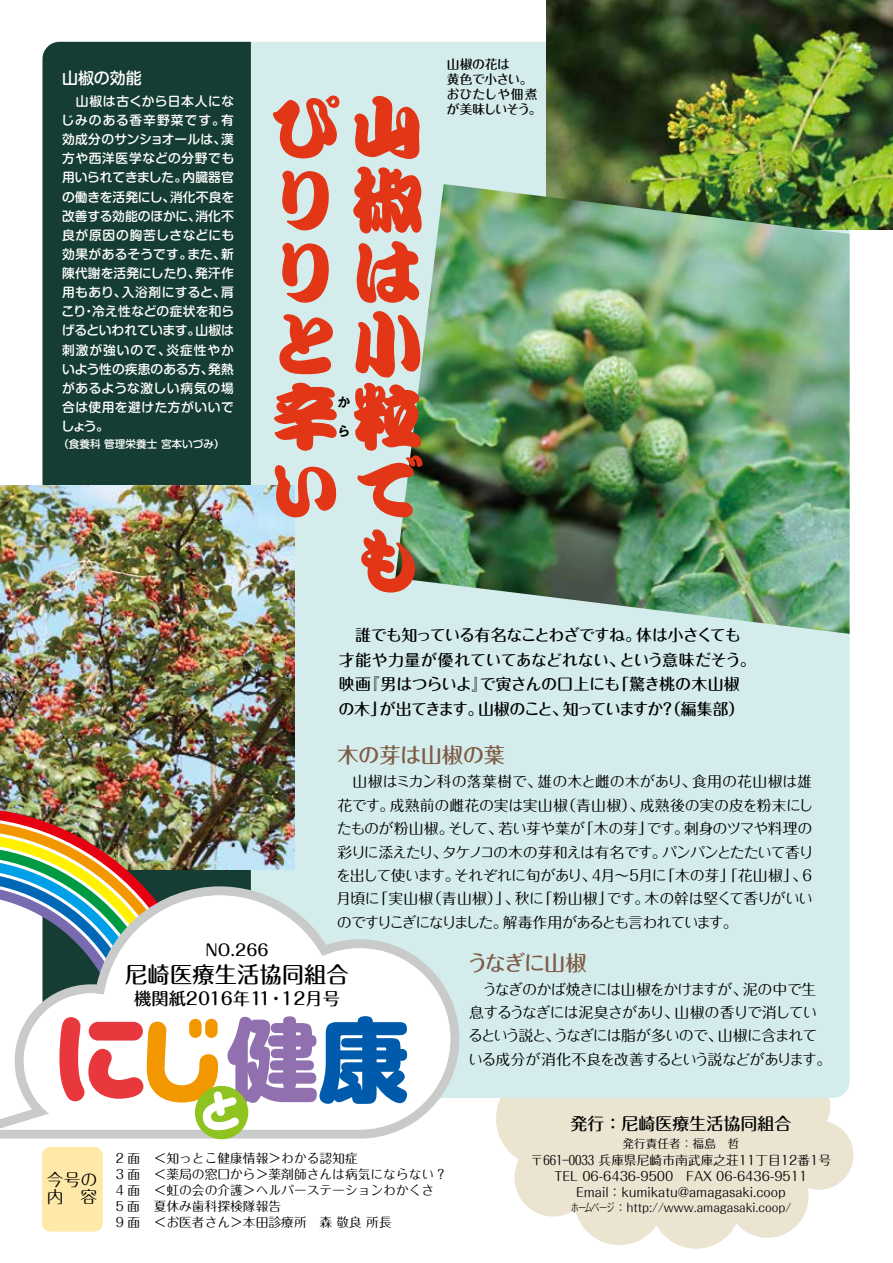
<style>
.page{position:relative;width:893px;height:1263px;background:#fff}
.page>*{position:absolute;margin:0;border:0;box-sizing:border-box;transform-origin:0 0}
.t1{font:900 72.3px/72.3px "Kanteiryu Std";color:#e23616;text-align:right}
.t2{font:500 22.35px "Maru Fo Pro";color:#000}
.t3{font:500 21.3px "Maru Fo Pro";letter-spacing:-.02em;color:#7e5c45}
.t4{font:500 17.25px "Maru Fo Pro";color:#000}
.t5{font:500 16.95px "Maru Fo Pro";color:#000}
.t6{font:16.8px/16.8px "Maru Fo Pro";color:#000}
.t7{font:500 15.9px/24.5px "Maru Fo Pro";letter-spacing:-.04em;color:#000}
.t8{font:500 15.9px "Shin M Go Pr 6";color:#fff}
.t9{font:14.85px/23.4px "Maru Fo Pro";letter-spacing:-.065em;color:#000;text-align:justify}
.t10{font:500 12.75px/19.2px "Shin M Go Pr 6";letter-spacing:.03em;color:#fff;text-align:justify}
.t11{font:12.75px/15.9px "Maru Fo Pro";color:#000;text-align:center}
.t12{font:500 12.75px/14.9px "Maru Fo Pro";letter-spacing:-.015em;color:#000}
.t13{font:700 12.75px "Gothic MB101 Pr 6 De";color:#000}
.t14{font:11.7px "Maru Fo Pro";color:#000;scale:.7 1}
.t15{font:11.7px "Maru Fo Pro";color:#000}
.t16{font:500 10.65px "Shin M Go Pr 6";color:#fff}
</style>
<div class="page">
<svg style="left:496px;top:1097px;width:357px;height:152px;fill:#eae4d1"></svg>
<div style="left:43px;top:42px;width:807px;height:1056px;background:#d4ecec;border-radius:17px"></div>
<div style="left:42px;top:1147px;width:61px;height:84px;background:#ffe9a9;border-radius:9px"></div>
<div style="left:43px;top:42px;width:208px;height:443px;background:#163d33"></div>
<img style="left:0;top:485px;width:295px;height:374px">
<img style="left:547px;top:0;width:346px;height:229px">
<img style="left:395px;top:184px;width:455px;height:450px">
<img style="left:0;top:807px;width:211px;height:52px">
<svg style="left:0;top:997px;width:459px;height:141px;fill:#c9caca"></svg>
<svg style="left:407px;top:951px;width:43px;height:178px;fill:#fff"></svg>
<div style="left:195px;top:1086px;width:53px;height:53px;background:#8fc31f;border-radius:50%"></div>
<svg style="left:0;top:859px;width:407px;height:273px"></svg>
<p class="t8" style="left:62px;top:65px;width:81px">山椒の効能</p>
<p class="t10" style="left:61px;top:91px;width:174px">　山椒は古くから日本人になじみのある香辛野菜です。有効成分のサンショオールは、漢方や西洋医学などの分野でも用いられてきました。内臓器官の働きを活発にし、消化不良を改善する効能のほかに、消化不良が原因の胸苦しさなどにも効果があるそうです。また、新陳代謝を活発にしたり、発汗作用もあり、入浴剤にすると、肩こり・冷え性などの症状を和らげるといわれています。山椒は刺激が強いので、炎症性やかいよう性の疾患のある方、発熱があるような激しい病気の場合は使用を避けた方がいいでしょう。</p>
<p class="t16" style="left:58px;top:436px;width:168px">（食養科 管理栄養士 宮本いづみ）</p>
<h1 class="t1" style="left:269px;top:87px;width:154px">ぴ山り椒りはと小辛粒いでも</h1>
<p class="t13" style="left:338px;top:392px;width:14px">か</p>
<p class="t13" style="left:338px;top:420px;width:13px">ら</p>
<p class="t12" style="left:446px;top:55px;width:97px">山椒の花は<br>黄色で小さい。おひたしや佃煮が美味しいそう。</p>
<p class="t7" style="left:338px;top:621px;width:419px">　誰でも知っている有名なことわざですね。体は小さくても才能や力量が優れていてあなどれない、という意味だそう。映画『男はつらいよ』で寅さんの口上にも「驚き桃の木山椒の木」が出てきます。山椒のこと、知っていますか？（編集部）</p>
<h3 class="t3" style="left:337px;top:738px;width:169px">木の芽は山椒の葉</h3>
<p class="t9" style="left:336px;top:768px;width:479px">　山椒はミカン科の落葉樹で、雄の木と雌の木があり、食用の花山椒は雄花です。成熟前の雌花の実は実山椒（青山椒）、成熟後の実の皮を粉末にしたものが粉山椒。そして、若い芽や葉が「木の芽」です。刺身のツマや料理の彩りに添えたり、タケノコの木の芽和えは有名です。パンパンとたたいて香りを出して使います。それぞれに旬があり、4月～5月に「木の芽」「花山椒」、6月頃に「実山椒（青山椒）」、秋に「粉山椒」です。木の幹は堅くて香りがいいのですりこぎになりました。解毒作用があるとも言われています。</p>
<h3 class="t3" style="left:467px;top:945px;width:121px">うなぎに山椒</h3>
<p class="t9" style="left:468px;top:976px;width:365px;text-align:left">　うなぎのかば焼きには山椒をかけますが、泥の中で生息するうなぎには泥臭さがあり、山椒の香りで消しているという説と、うなぎには脂が多いので、山椒に含まれている成分が消化不良を改善するという説などがあります。</p>
<p class="t7" style="left:205px;top:936px;width:65px">NO.266</p>
<h2 class="t2" style="left:125px;top:957px;width:225px">尼崎医療生活協同組合</h2>
<p class="t4" style="left:134px;top:985px;width:207px">機関紙2016年11・12月号</p>
<p class="t6" style="left:47px;top:1170px;width:52px">今号の内　容</p>
<p class="t11" style="left:113px;top:1148px;width:29px;text-align:justify">２面３面４面５面９面</p>
<p class="t11" style="left:154px;top:1149px;width:295px;text-align:left">＜知っとこ健康情報＞わかる認知症<br>＜薬局の窓口から＞薬剤師さんは病気にならない？＜虹の会の介護＞ヘルパーステーションわかくさ夏休み歯科探検隊報告<br>＜お医者さん＞本田診療所　森 敬良 所長</p>
<p class="t5" style="left:570px;top:1110px;width:223px">発行：尼崎医療生活協同組合</p>
<p class="t15" style="left:622px;top:1134px;width:118px">発行責任者：福島　哲</p>
<p class="t11" style="left:531px;top:1151px;width:302px">〒661―0033 兵庫県尼崎市南武庫之荘11丁目12番1号<br>TEL 06-6436-9500　FAX 06-6436-9511<br>Email：kumikatu@amagasaki.coop</p>
<p class="t14" style="left:571px;top:1198px;width:317px">ホームページ：http://www.amagasaki.coop/</p>
</div>
